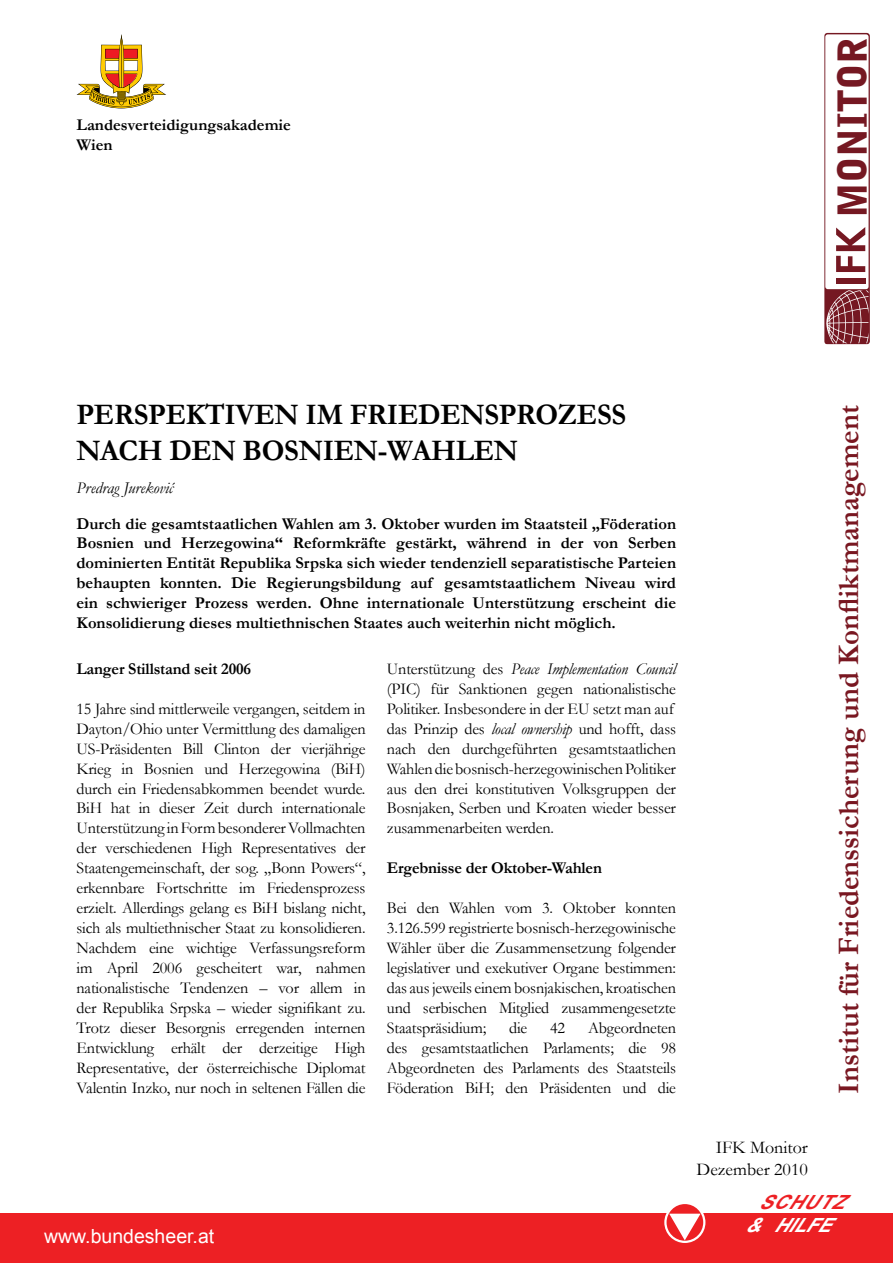
<style>
.page{position:relative;width:893px;height:1263px;background:#fff}
.page>*{position:absolute;margin:0;border:0;box-sizing:border-box;transform-origin:0 0}
.t1{font:900 39.75px "Bell Gothic BT";color:#751822}
.t2{font:700 30px/36px "Garamond";letter-spacing:-.01em;color:#000;scale:.96 1}
.t3{font:700 30px "Garamond";color:#791721;scale:.96 1}
.t4{font:19.5px "Arial";color:#fff}
.t5{font:italic 700 19.5px "Arial";color:#ed2024}
.t6{font:italic 700 19.5px "Arial";color:#fff}
.t7{font:18px/21.6px "Garamond";color:#000;text-align:right}
.t8{font:16.5px/20px "Garamond";letter-spacing:-.01em;color:#000;text-align:justify}
.t9{font:700 16.5px/19.8px "Garamond";color:#000;text-align:justify}
.t10{font:italic 16.5px "Garamond";color:#000}
.s1{font-style:italic}
</style>
<div class="page">
<svg style="left:824px;top:33px;width:46px;height:311px"></svg>
<svg style="left:77px;top:34px;width:89px;height:74px"></svg>
<div style="left:0;top:1214px;width:893px;height:49px;background:#ed2024"></div>
<svg style="left:665px;top:1203px;width:39px;height:39px"></svg>
<div style="left:664px;top:1202px;width:41px;height:41px;border:2px solid #fff;border-radius:50%"></div>
<svg style="left:669px;top:1214px;width:32px;height:26px"></svg>
<p class="t9" style="left:77px;top:115px;width:216px">Landesverteidigungsakademie<br>Wien</p>
<h1 class="t1" style="left:828px;top:218px;width:183px;rotate:-90deg">MONITOR</h1>
<h2 class="t2" style="left:77px;top:397px;width:574px">PERSPEKTIVEN IM FRIEDENSPROZESS<br>NACH DEN BOSNIEN-WAHLEN</h2>
<p class="t10" style="left:77px;top:477px;width:98px">Predrag Jureković</p>
<p class="t9" style="left:77px;top:513px;width:601px">Durch die gesamtstaatlichen Wahlen am 3. Oktober wurden im Staatsteil „Föderation Bosnien und Herzegowina“ Reformkräfte gestärkt, während in der von Serben dominierten Entität Republika Srpska sich wieder tendenziell separatistische Parteien behaupten konnten. Die Regierungsbildung auf gesamtstaatlichem Niveau wird ein schwieriger Prozess werden. Ohne internationale Unterstützung erscheint die Konsolidierung dieses multiethnischen Staates auch weiterhin nicht möglich.</p>
<p class="t8" style="left:387px;top:658px;width:291px;text-align:left">Unterstützung des <span class="s1">Peace Implementation Council </span>(PIC) für Sanktionen gegen nationalistische Politiker. Insbesondere in der EU setzt man auf das Prinzip des <span class="s1">local ownership</span> und hofft, dass nach den durchgeführten gesamtstaatlichen Wahlen die bosnisch-herzegowinischen Politiker aus den drei konstitutiven Volksgruppen der Bosnjaken, Serben und Kroaten wieder besser zusammenarbeiten werden.</p>
<p class="t9" style="left:387px;top:858px;width:217px">Ergebnisse der Oktober-Wahlen</p>
<p class="t8" style="left:387px;top:898px;width:291px">Bei den Wahlen vom 3. Oktober konnten 3.126.599 registrierte bosnisch-herzegowinische Wähler über die Zusammensetzung folgender legislativer und exekutiver Organe bestimmen: das aus jeweils einem bosnjakischen, kroatischen und serbischen Mitglied zusammengesetzte Staatspräsidium;</p>
<p class="t9" style="left:77px;top:658px;width:176px">Langer Stillstand seit 2006</p>
<p class="t8" style="left:77px;top:698px;width:291px">15 Jahre sind mittlerweile vergangen, seitdem in Dayton/Ohio unter Vermittlung des damaligen US-Präsidenten Bill Clinton der vierjährige Krieg in Bosnien und Herzegowina (BiH) durch ein Friedensabkommen beendet wurde.<br>BiH hat in dieser Zeit durch internationale Unterstützung in Form besonderer Vollmachten der verschiedenen High Representatives der Staatengemeinschaft, der sog. „Bonn Powers“, erkennbare Fortschritte im Friedensprozess erzielt. Allerdings gelang es BiH bislang nicht, sich als multiethnischer Staat zu konsolidieren.<br>Nachdem eine wichtige Verfassungsreform im April 2006 gescheitert war, nahmen nationalistische Tendenzen – vor allem in der Republika Srpska – wieder signifikant zu.<br>Trotz dieser Besorgnis erregenden internen Entwicklung erhält der derzeitige High Representative, der österreichische Diplomat Valentin Inzko, nur noch in seltenen Fällen die</p>
<p class="t8" style="left:387px;top:1018px;width:291px;text-indent:201px">Abgeordneten des gesamtstaatlichen Parlaments; die 98<br>Abgeordneten des Parlaments des Staatsteils Föderation BiH; den Präsidenten und die</p>
<p class="t8" style="left:509px;top:1018px;width:20px">die</p>
<p class="t8" style="left:550px;top:1018px;width:17px">42</p>
<p class="t4" style="left:44px;top:1223px;width:172px">www.bundesheer.at</p>
<p class="t7" style="left:697px;top:1136px;width:113px">IFK Monitor<br>Dezember 2010</p>
<h2 class="t3" style="left:828px;top:1094px;width:718px;rotate:-90deg">Institut für Friedenssicherung und Konfliktmanagement</h2>
<p class="t5" style="left:758px;top:1190px;width:104px">SCHUTZ</p>
<p class="t6" style="left:745px;top:1212px;width:104px">&amp;HILFE</p>
</div>
